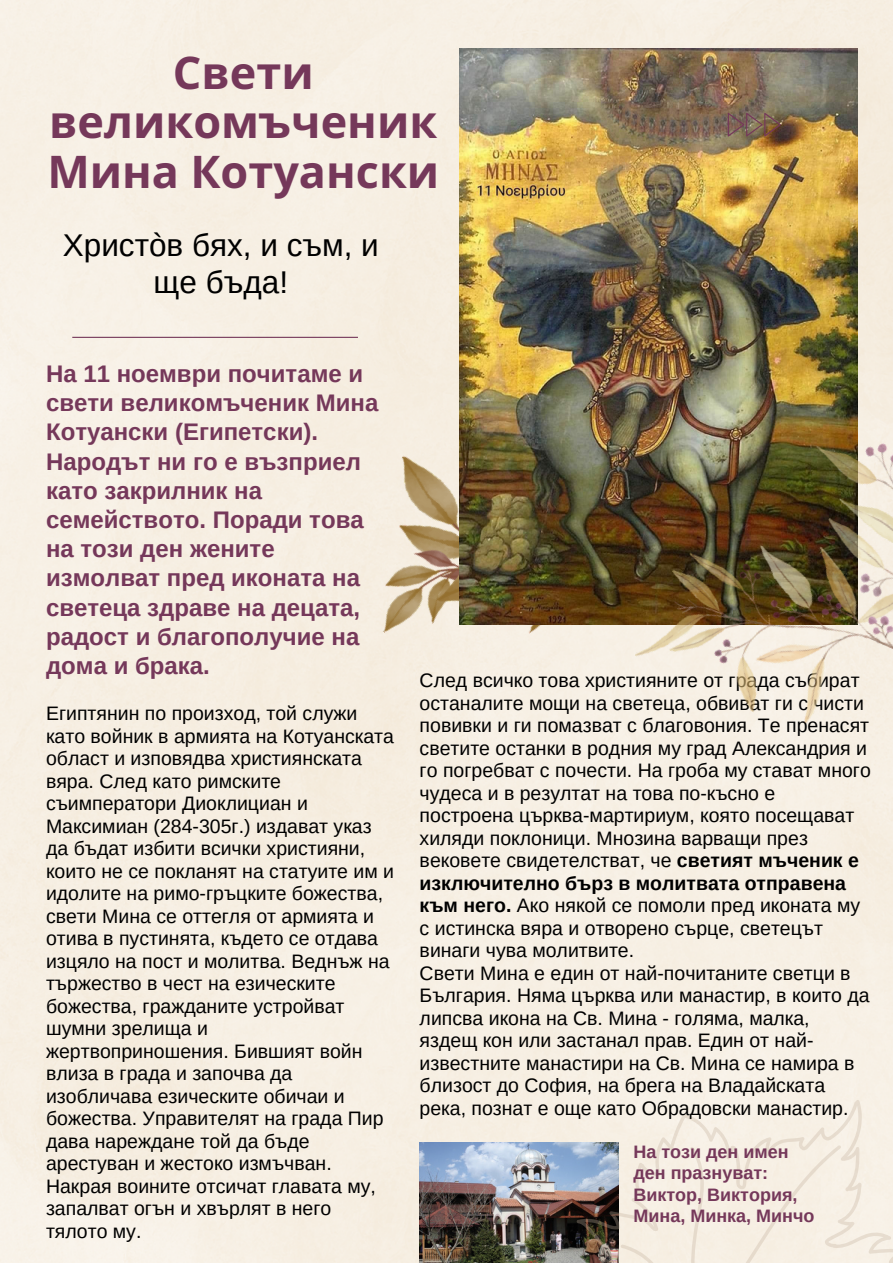
<style>
.page{position:relative;width:893px;height:1264px;background:#fff}
.page>*{position:absolute;margin:0;border:0;box-sizing:border-box;transform-origin:0 0}
.t1{font:700 45px/49.5px "Noto Sans";color:#75385a;text-align:center}
.t2{font:31.5px/37px "Arimo";color:#000;text-align:center}
.t3{font:700 24px/29.2px "Arimo";color:#75385a}
.t4{font:19.5px/22.5px "Arimo";color:#000}
.t5{font:700 18px/21.3px "Arimo";color:#75385a}
.s1{font-weight:700}
</style>
<div class="page">
<div style="left:0;top:0;width:892px;height:1262px;background:#f7efe3"></div>
<hr style="left:72px;top:337px;width:286px;height:1px;background:#75385a">
<img style="left:309px;top:374px;width:324px;height:387px">
<img style="left:459px;top:49px;width:398px;height:575px">
<svg style="left:727px;top:113px;width:53px;height:24px"></svg>
<img style="left:419px;top:1142px;width:157px;height:120px">
<svg style="left:576px;top:1099px;width:316px;height:163px;background:#e7e0d7"></svg>
<img style="left:633px;top:325px;width:259px;height:466px">
<p class="t1" style="left:47px;top:47px;width:393px">Свети великомъченик<br>Мина Котуански</p>
<p class="t2" style="left:63px;top:226px;width:317px">Христòв бях, и съм, и ще бъда!</p>
<p class="t3" style="left:46px;top:359px;width:334px">На 11 ноември почитаме и свети великомъченик Мина<br>Котуански (Египетски).<br>Народът ни го е възприел като закрилник на семейството. Поради това на този ден жените измолват пред иконата на светеца здраве на децата, радост и благополучие на дома и брака.</p>
<p class="t4" style="left:46px;top:702px;width:349px">Египтянин по произход, той служи като войник в армията на Котуанската област и изповядва християнската вяра. След като римските съимператори Диоклициан и<br>Максимиан (284-305г.) издават указ да бъдат избити всички християни, които не се покланят на статуите им и идолите на римо-гръцките божества, свети Мина се оттегля от армията и отива в пустинята, където се отдава изцяло на пост и молитва. Веднъж на тържество в чест на езическите божества, гражданите устройват шумни зрелища и жертвоприношения. Бившият войн влиза в града и започва да изобличава езическите обичаи и божества. Управителят на града Пир дава нареждане той да бъде арестуван и жестоко измъчван.<br>Накрая воините отсичат главата му, запалват огън и хвърлят в него тялото му.</p>
<p class="t4" style="left:419px;top:669px;width:452px">След всичко това християните от града събират останалите мощи на светеца, обвиват ги с чисти повивки и ги помазват с благовония. Те пренасят светите останки в родния му град Александрия и го погребват с почести. На гроба му стават много чудеса и в резултат на това по-късно е построена църква-мартириум, която посещават хиляди поклоници. Мнозина варващи през вековете свидетелстват, че <span class="s1">светият мъченик е изключително бърз в молитвата отправена към него.</span> Ако някой се помоли пред иконата му с истинска вяра и отворено сърце, светецът винаги чува молитвите.</p>
<p class="t4" style="left:419px;top:961px;width:451px">Свети Мина е един от най-почитаните светци в България. Няма църква или манастир, в които да липсва икона на Св. Мина - голяма, малка, яздещ кон или застанал прав. Един от най&shy;известните манастири на Св. Мина се намира в близост до София, на брега на Владайската река, познат е още като Обрадовски манастир.</p>
<p class="t5" style="left:633px;top:1140px;width:182px">На този ден имен ден празнуват:<br>Виктор, Виктория,<br>Мина, Минка, Минчо</p>
</div>
